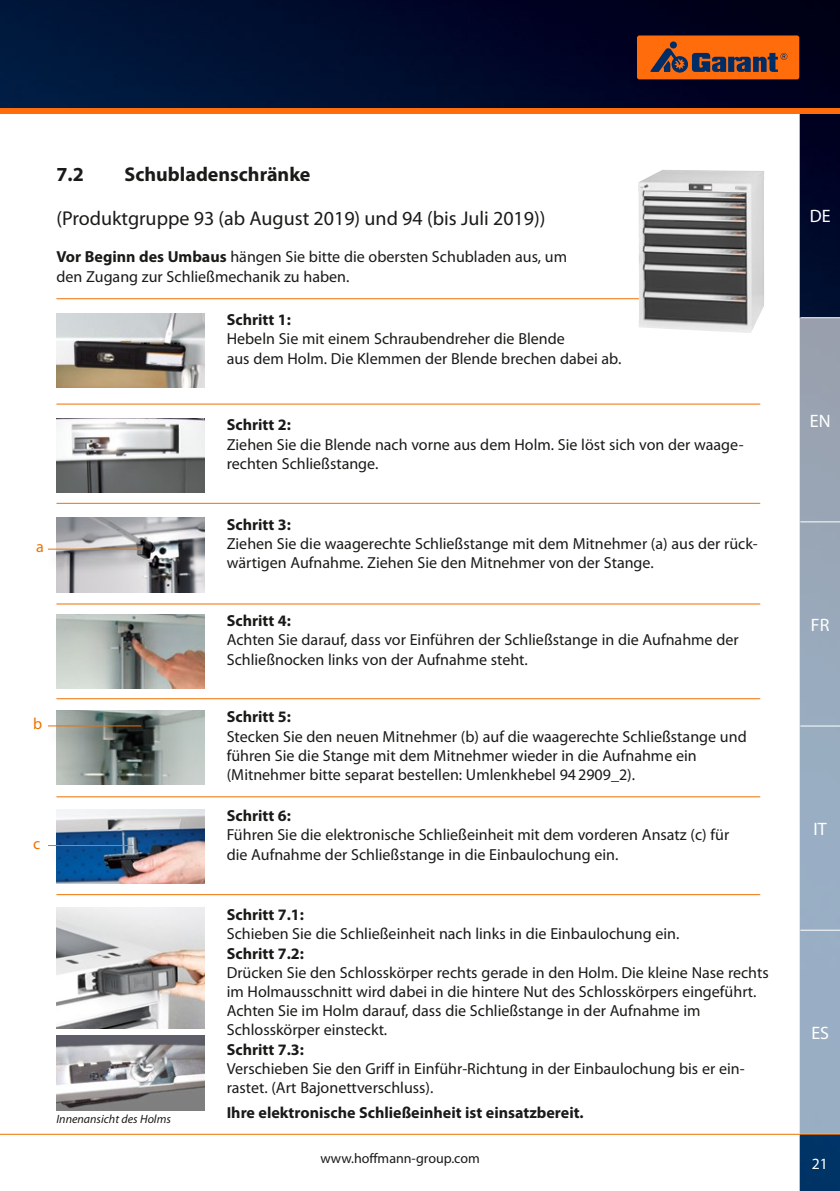
<style>
.page{position:relative;width:840px;height:1191px;background:#fff}
.page>*{position:absolute;margin:0;border:0;box-sizing:border-box;transform-origin:0 0}
.t1{font:20px "Myriad Pro";color:#1a1a18}
.t2{font:700 20px "Myriad Pro";color:#1a1a18}
.t3{font:18px "Myriad Pro";color:#fff}
.t4{font:16px/19.2px "Myriad Pro";color:#1a1a18}
.t5{font:700 16px "Myriad Pro";color:#1a1a18}
.t6{font:16px "Myriad Pro";color:#ee7100}
.t7{font:15.6px "Myriad Pro";color:#fff}
.t8{font:14px "Myriad Pro";color:#1a1a18}
.t9{font:italic 12px "Myriad Pro";color:#1a1a18}
.s1{font-weight:700}
</style>
<div class="page">
<img style="left:0;top:0;width:839px;height:1191px">
<div style="left:636px;top:35px;width:162px;height:44px;background:#ff6c0c;border-radius:2px"></div>
<svg style="left:669px;top:41px;width:7px;height:7px"></svg>
<svg style="left:650px;top:48px;width:137px;height:25px"></svg>
<hr style="left:799px;top:317px;width:40px;height:1px;background:#fff">
<div style="left:0;top:108px;width:839px;height:5px;background:#ff6c0c"></div>
<hr style="left:0;top:1133px;width:839px;height:1px;background:#ee7100">
<div style="left:798px;top:318px;width:41px;height:815px;background:linear-gradient(to bottom,#99a2b0,#9ab2ca)"></div>
<hr style="left:56px;top:894px;width:703px;height:1px;background:#ee7100">
<hr style="left:56px;top:298px;width:703px;height:1px;background:#ee7100">
<hr style="left:56px;top:403px;width:703px;height:1px;background:#ee7100">
<hr style="left:56px;top:503px;width:703px;height:1px;background:#ee7100">
<hr style="left:56px;top:603px;width:703px;height:1px;background:#ee7100">
<hr style="left:56px;top:698px;width:703px;height:1px;background:#ee7100">
<hr style="left:56px;top:796px;width:703px;height:1px;background:#ee7100">
<img style="left:56px;top:313px;width:148px;height:74px">
<img style="left:56px;top:418px;width:148px;height:75px">
<img style="left:56px;top:518px;width:148px;height:74px">
<img style="left:56px;top:614px;width:148px;height:74px">
<img style="left:56px;top:710px;width:148px;height:74px">
<img style="left:56px;top:809px;width:148px;height:74px">
<img style="left:56px;top:907px;width:148px;height:121px">
<img style="left:56px;top:1036px;width:148px;height:74px">
<div style="left:43px;top:545px;width:115px;height:27px;background:#1a1a18;opacity:.6"></div>
<hr style="left:48px;top:548px;width:93px;height:1px;background:#ee7100">
<div style="left:43px;top:722px;width:115px;height:27px;background:#1a1a18;opacity:.6"></div>
<hr style="left:48px;top:725px;width:93px;height:1px;background:#ee7100">
<div style="left:43px;top:842px;width:106px;height:26px;background:#1a1a18;opacity:.6"></div>
<hr style="left:48px;top:845px;width:85px;height:1px;background:#ee7100">
<img style="left:637px;top:170px;width:126px;height:163px">
<p class="t2" style="left:56px;top:163px;width:29px">7.2</p>
<p class="t2" style="left:124px;top:163px;width:187px">Schubladenschränke</p>
<p class="t1" style="left:56px;top:207px;width:490px">(Produktgruppe 93 (ab August 2019) und 94 (bis Juli 2019))</p>
<p class="t4" style="left:56px;top:248px;width:512px"><span class="s1">Vor Beginn des Umbaus</span> hängen Sie bitte die obersten Schubladen aus, um den Zugang zur Schließmechanik zu haben.</p>
<p class="t5" style="left:226px;top:311px;width:66px">Schritt 1:</p>
<p class="t4" style="left:226px;top:330px;width:396px">Hebeln Sie mit einem Schraubendreher die Blende<br>aus dem Holm. Die Klemmen der Blende brechen dabei ab.</p>
<p class="t6" style="left:36px;top:537px;width:9px">a</p>
<p class="t6" style="left:33px;top:715px;width:11px">b</p>
<p class="t6" style="left:33px;top:835px;width:9px">c</p>
<p class="t9" style="left:56px;top:1112px;width:116px">Innenansicht des Holms</p>
<p class="t5" style="left:226px;top:416px;width:66px">Schritt 2:</p>
<p class="t4" style="left:226px;top:435px;width:518px">Ziehen Sie die Blende nach vorne aus dem Holm. Sie löst sich von der waage&shy;rechten Schließstange.</p>
<p class="t5" style="left:226px;top:515px;width:66px">Schritt 3:</p>
<p class="t4" style="left:226px;top:534px;width:532px">Ziehen Sie die waagerechte Schließstange mit dem Mitnehmer (a) aus der rück&shy;wärtigen Aufnahme. Ziehen Sie den Mitnehmer von der Stange.</p>
<p class="t5" style="left:226px;top:612px;width:66px">Schritt 4:</p>
<p class="t4" style="left:226px;top:630px;width:513px">Achten Sie darauf, dass vor Einführen der Schließstange in die Aufnahme der<br>Schließnocken links von der Aufnahme steht.</p>
<p class="t5" style="left:226px;top:708px;width:66px">Schritt 5:</p>
<p class="t4" style="left:226px;top:727px;width:521px">Stecken Sie den neuen Mitnehmer (b) auf die waagerechte Schließstange und führen Sie die Stange mit dem Mitnehmer wieder in die Aufnahme ein (Mitnehmer bitte separat bestellen: Umlenkhebel 942909_2).</p>
<p class="t5" style="left:226px;top:806px;width:66px">Schritt 6:</p>
<p class="t4" style="left:226px;top:825px;width:503px">Führen Sie die elektronische Schließeinheit mit dem vorderen Ansatz (c) für die Aufnahme der Schließstange in die Einbaulochung ein.</p>
<p class="t5" style="left:226px;top:905px;width:79px">Schritt 7.1:</p>
<p class="t4" style="left:226px;top:924px;width:454px">Schieben Sie die Schließeinheit nach links in die Einbaulochung ein.</p>
<p class="t5" style="left:226px;top:944px;width:79px">Schritt 7.2:</p>
<p class="t4" style="left:226px;top:963px;width:543px">Drücken Sie den Schlosskörper rechts gerade in den Holm. Die kleine Nase rechts im Holmausschnitt wird dabei in die hintere Nut des Schlosskörpers eingeführt.<br>Achten Sie im Holm darauf, dass die Schließstange in der Aufnahme im Schlosskörper einsteckt.</p>
<p class="t5" style="left:226px;top:1040px;width:79px">Schritt 7.3:</p>
<p class="t4" style="left:226px;top:1059px;width:518px">Verschieben Sie den Griff in Einführ-Richtung in der Einbaulochung bis er ein&shy;rastet. (Art Bajonettverschluss).</p>
<p class="t5" style="left:226px;top:1103px;width:358px">Ihre elektronische Schließeinheit ist einsatzbereit.</p>
<p class="t8" style="left:320px;top:1150px;width:161px">www.hoffmann-group.com</p>
<p class="t3" style="left:809px;top:206px;width:22px">DE</p>
<p class="t3" style="left:809px;top:411px;width:22px">EN</p>
<p class="t3" style="left:810px;top:615px;width:20px">FR</p>
<p class="t3" style="left:813px;top:819px;width:15px">IT</p>
<p class="t3" style="left:810px;top:1023px;width:19px">ES</p>
<p class="t7" style="left:811px;top:1155px;width:18px">21</p>
</div>
